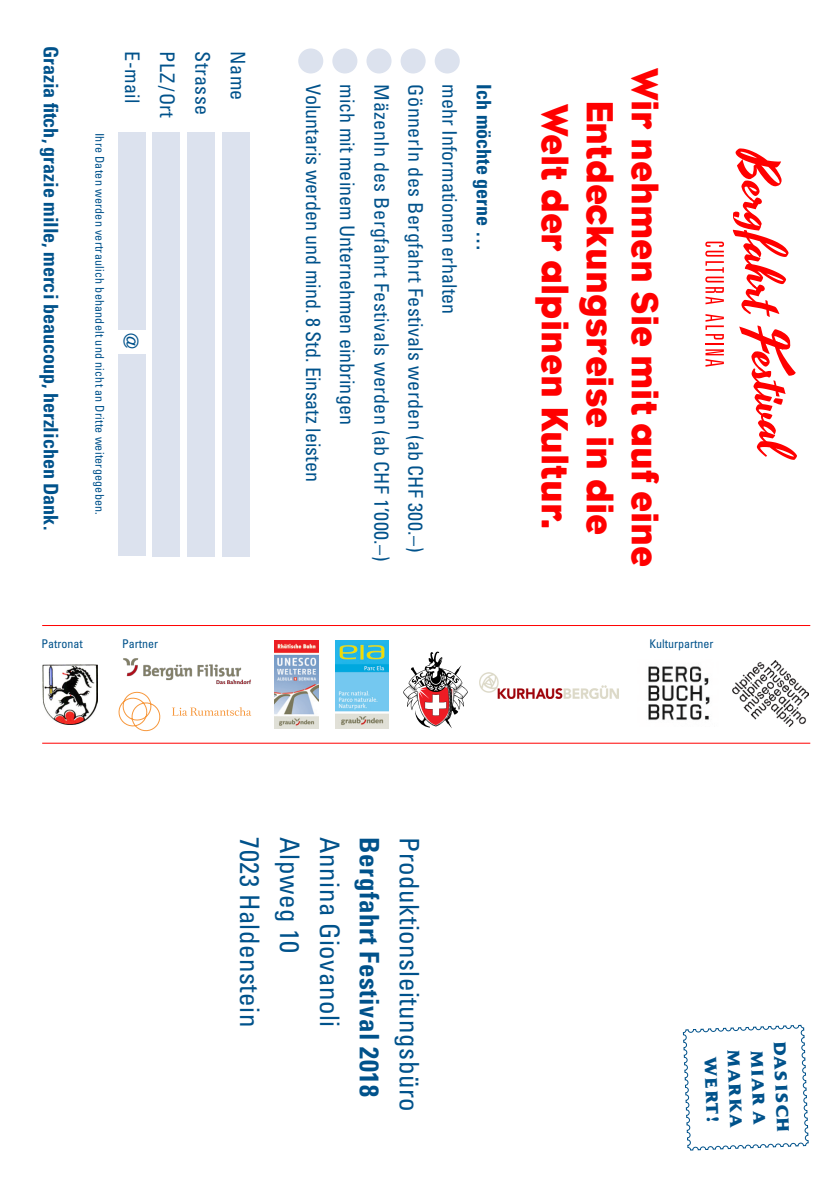
<style>
.page{position:relative;width:840px;height:1191px;background:#fff}
.page>*{position:absolute;margin:0;border:0;box-sizing:border-box;transform-origin:0 0}
.Bergfahrt_TEXT__8pt{font:38.6px "Bureau Eagle";color:#f00}
.Bergfahrt_TEXT__8pt-2{font:condensed 26.8px "Univers";letter-spacing:.02em;color:#00528b}
.Bergfahrt_TEXT__8pt-3{font:700 condensed 26.8px "Univers";letter-spacing:.02em;color:#00528b}
.Bergfahrt_TEXT__8pt-4{font:condensed 20px "Univers";color:#00528b}
.Bergfahrt_TEXT__8pt-5{font:condensed 20px "Univers";letter-spacing:.02em;color:#00528b}
.Bergfahrt_TEXT__8pt-6{font:700 condensed 20px "Univers";color:#00528b}
.Bergfahrt_TEXT__8pt-7{font:800 16.6px "Daily News";color:#00528b}
.Bergfahrt_TEXT__8pt-8{font:condensed 12px "Univers";letter-spacing:.02em;color:#00528b}
.Bergfahrt_TEXT__8pt-9{font:condensed 12px "Univers";color:#00528b}
</style>
<div class="page">
<img style="left:123px;top:658px;width:128px;height:27px">
<img style="left:479px;top:673px;width:139px;height:25px">
<img style="left:274px;top:640px;width:44px;height:88px">
<svg style="left:172px;top:707px;width:79px;height:9px"></svg>
<svg style="left:119px;top:692px;width:42px;height:39px"></svg>
<img style="left:335px;top:640px;width:53px;height:88px">
<div style="left:434px;top:48px;width:25px;height:25px;background:#dce2ee;border-radius:50%"></div>
<div style="left:400px;top:48px;width:25px;height:25px;background:#dce2ee;border-radius:50%"></div>
<div style="left:366px;top:48px;width:25px;height:25px;background:#dce2ee;border-radius:50%"></div>
<div style="left:332px;top:48px;width:25px;height:25px;background:#dce2ee;border-radius:50%"></div>
<div style="left:298px;top:48px;width:25px;height:25px;background:#dce2ee;border-radius:50%"></div>
<div style="left:222px;top:132px;width:28px;height:424px;background:#dce2ee"></div>
<div style="left:187px;top:132px;width:28px;height:424px;background:#dce2ee"></div>
<div style="left:152px;top:132px;width:28px;height:424px;background:#dce2ee"></div>
<div style="left:118px;top:132px;width:27px;height:197px;background:#dce2ee"></div>
<div style="left:118px;top:354px;width:27px;height:201px;background:#dce2ee"></div>
<svg style="left:682px;top:1025px;width:126px;height:125px"></svg>
<hr style="left:42px;top:743px;width:767px;height:1px;background:#f00">
<hr style="left:42px;top:625px;width:767px;height:1px;background:#f00">
<svg style="left:739px;top:325px;width:57px;height:135px"></svg>
<svg style="left:732px;top:148px;width:56px;height:169px"></svg>
<svg style="left:705px;top:242px;width:18px;height:62px"></svg>
<svg style="left:705px;top:314px;width:18px;height:53px"></svg>
<img style="left:42px;top:664px;width:55px;height:60px">
<img style="left:648px;top:666px;width:62px;height:54px">
<img style="left:732px;top:660px;width:75px;height:66px">
<svg style="left:403px;top:651px;width:64px;height:77px"></svg>
<p class="Bergfahrt_TEXT__8pt-6" style="left:63px;top:46px;width:485px;rotate:90deg">Grazia fitch, grazie mille, merci beaucoup, herzlichen Dank.</p>
<p class="Bergfahrt_TEXT__8pt-8" style="left:107px;top:133px;width:384px;rotate:90deg">Ihre Daten werden vertraulich behandelt und nicht an Dritte weitergegeben.</p>
<p class="Bergfahrt_TEXT__8pt-4" style="left:145px;top:51px;width:54px;rotate:90deg">E-mail</p>
<p class="Bergfahrt_TEXT__8pt-4" style="left:180px;top:51px;width:68px;rotate:90deg">PLZ/Ort</p>
<p class="Bergfahrt_TEXT__8pt-5" style="left:215px;top:51px;width:65px;rotate:90deg">Strasse</p>
<p class="Bergfahrt_TEXT__8pt-4" style="left:250px;top:51px;width:51px;rotate:90deg">Name</p>
<p class="Bergfahrt_TEXT__8pt-4" style="left:144px;top:333px;width:17px;rotate:90deg">@</p>
<p class="Bergfahrt_TEXT__8pt-4" style="left:326px;top:84px;width:399px;rotate:90deg">Voluntaris werden und mind. 8 Std. Einsatz leisten</p>
<p class="Bergfahrt_TEXT__8pt-4" style="left:360px;top:84px;width:342px;rotate:90deg">mich mit meinem Unternehmen einbringen</p>
<p class="Bergfahrt_TEXT__8pt-5" style="left:394px;top:84px;width:478px;rotate:90deg">MäzenIn des Bergfahrt Festivals werden (ab CHF 1’000.–)</p>
<p class="Bergfahrt_TEXT__8pt-5" style="left:428px;top:84px;width:469px;rotate:90deg">GönnerIn des Bergfahrt Festivals werden (ab CHF 300.–)</p>
<p class="Bergfahrt_TEXT__8pt-4" style="left:462px;top:84px;width:231px;rotate:90deg">mehr Informationen erhalten</p>
<p class="Bergfahrt_TEXT__8pt-6" style="left:496px;top:84px;width:168px;rotate:90deg">Ich möchte gerne …</p>
<p class="Bergfahrt_TEXT__8pt" style="left:576px;top:104px;width:427px;rotate:90deg">Welt der alpinen Kultur.</p>
<p class="Bergfahrt_TEXT__8pt" style="left:621px;top:100px;width:436px;rotate:90deg">Entdeckungsreise in die</p>
<p class="Bergfahrt_TEXT__8pt" style="left:666px;top:68px;width:500px;rotate:90deg">Wir nehmen Sie mit auf eine</p>
<p class="Bergfahrt_TEXT__8pt-9" style="left:42px;top:636px;width:43px">Patronat</p>
<p class="Bergfahrt_TEXT__8pt-9" style="left:122px;top:636px;width:38px">Partner</p>
<p class="Bergfahrt_TEXT__8pt-9" style="left:649px;top:636px;width:65px">Kulturpartner</p>
<p class="Bergfahrt_TEXT__8pt-2" style="left:267px;top:837px;width:191px;rotate:90deg">7023 Haldenstein</p>
<p class="Bergfahrt_TEXT__8pt-2" style="left:306px;top:837px;width:118px;rotate:90deg">Alpweg 10</p>
<p class="Bergfahrt_TEXT__8pt-2" style="left:346px;top:837px;width:191px;rotate:90deg">Annina Giovanoli</p>
<p class="Bergfahrt_TEXT__8pt-3" style="left:385px;top:837px;width:261px;rotate:90deg">Bergfahrt Festival 2018</p>
<p class="Bergfahrt_TEXT__8pt-2" style="left:426px;top:837px;width:276px;rotate:90deg">Produktionsleitungsbüro</p>
<p class="Bergfahrt_TEXT__8pt-7" style="left:720px;top:1056px;width:66px;rotate:88deg">WERT!</p>
<p class="Bergfahrt_TEXT__8pt-7" style="left:743px;top:1049px;width:79px;rotate:88deg">MARKA</p>
<p class="Bergfahrt_TEXT__8pt-7" style="left:766px;top:1050px;width:75px;rotate:88deg">MIAR A</p>
<p class="Bergfahrt_TEXT__8pt-7" style="left:789px;top:1041px;width:92px;rotate:88deg">DAS ISCH</p>
</div>
